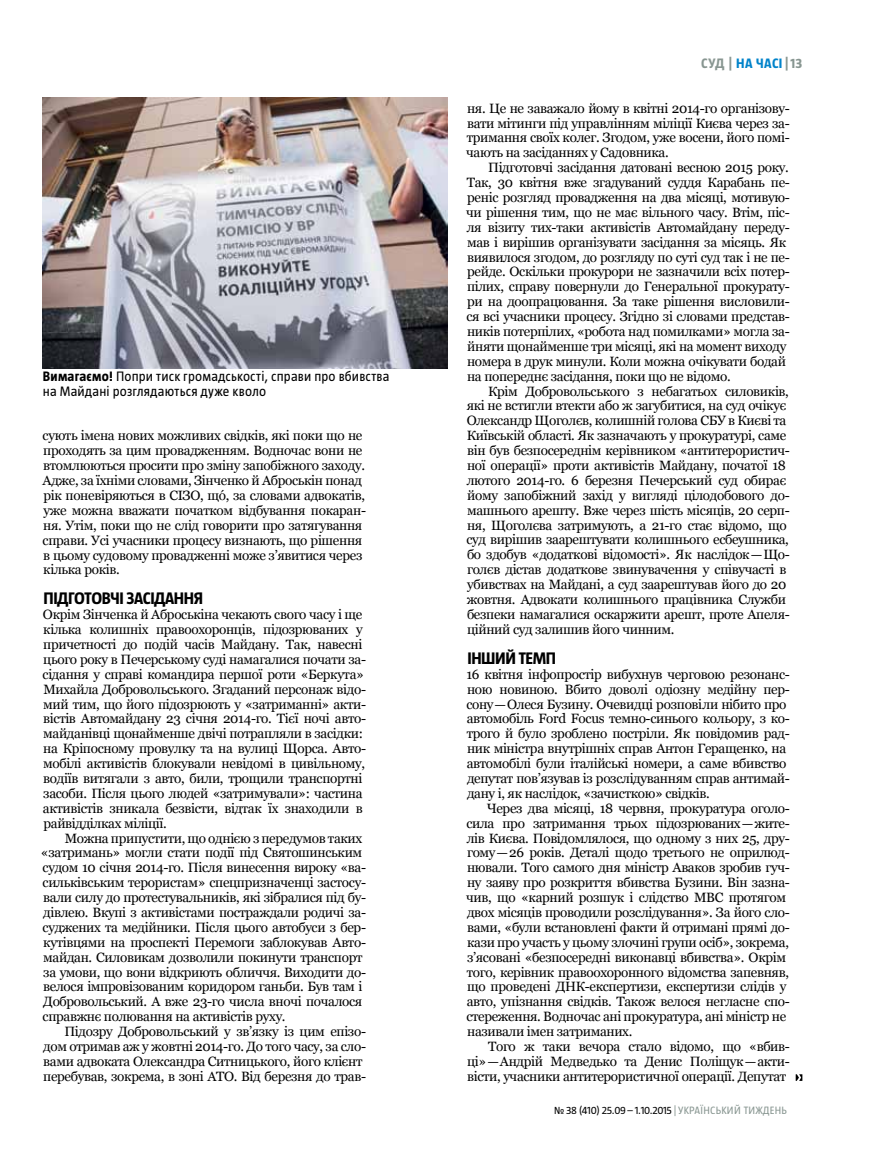
<style>
.page{position:relative;width:872px;height:1149px;background:#fff}
.page>*{position:absolute;margin:0;border:0;box-sizing:border-box;transform-origin:0 0}
.t1{font:700 16.5px "UT Magazine";color:#000}
.t2{font:13.5px/14.9px "Georgia";letter-spacing:-.025em;color:#000}
.t3{font:13.5px/14.9px "UT Magazine";letter-spacing:.02em;color:#000}
.t4{font:700 13.5px "UT Magazine";color:#889691}
.t5{font:10.5px "UT Magazine";letter-spacing:.03em;color:#000}
.s1{font-weight:700}
.s2{color:#0083ca}
.s3{color:#889691}
</style>
<div class="page">
<svg style="left:795px;top:1074px;width:7px;height:6px"></svg>
<img style="left:43px;top:98px;width:404px;height:270px">
<p class="t3" style="left:43px;top:368px;width:348px"><span class="s1">Вимагаємо!</span> Попри тиск громадськості, справи про вбивства на Майдані розглядаються дуже кволо</p>
<p class="t2" style="left:43px;top:428px;width:325px">сують імена нових можливих свідків, які поки що не проходять за цим провадженням. Водночас вони не втомлюються просити про зміну запобіжного заходу.<br>Адже, за їхніми словами, Зінченко й Аброськін понад рік поневіряються в СІЗО, щó, за словами адвокатів, уже можна вважати початком відбування покаран&shy;ня. Утім, поки що не слід говорити про затягування справи. Усі учасники процесу визнають, що рішення в цьому судовому провадженні може з’явитися через кілька років.</p>
<p class="t1" style="left:44px;top:589px;width:122px">Підготовчі засідання</p>
<p class="t2" style="left:43px;top:607px;width:325px">Окрім Зінченка й Аброськіна чекають свого часу і ще кілька колишніх правоохоронців, підозрюваних у причетності до подій часів Майдану. Так, навесні цього року в Печерському суді намагалися почати за&shy;сідання у справі командира першої роти «Беркута» Михайла Добровольського. Згаданий персонаж відо&shy;мий тим, що його підозрюють у «затриманні» акти&shy;вістів Автомайдану 23 січня 2014-го. Тієї ночі авто&shy;майданівці щонайменше двічі потрапляли в засідки: на Кріпосному провулку та на вулиці Щорса. Авто&shy;мобілі активістів блокували невідомі в цивільному, водіїв витягали з авто, били, трощили транспортні засоби. Після цього людей «затримували»: частина активістів зникала безвісти, відтак їх знаходили в райвідділках міліції.</p>
<p class="t2" style="left:41px;top:830px;width:326px;text-indent:24px">Можна припустити, що однією з передумов таких «затримань» могли стати події під Святошинським судом 10 січня 2014-го. Після винесення вироку «ва&shy;сильківським терористам» спецпризначенці застосу&shy;вали силу до протестувальників, які зібралися під бу&shy;дівлею. Вкупі з активістами постраждали родичі за&shy;суджених та медійники. Після цього автобуси з бер&shy;кутівцями на проспекті Перемоги заблокував Авто&shy;майдан. Силовикам дозволили покинути транспорт за умови, що вони відкриють обличчя. Виходити до&shy;велося імпровізованим коридором ганьби. Був там і Добровольський. А вже 23-го числа вночі почалося справжнє полювання на активістів руху.</p>
<p class="t2" style="left:43px;top:1023px;width:324px;text-indent:21px">Підозру Добровольський у зв’язку із цим епізо&shy;дом отримав аж у жовтні 2014-го. До того часу, за сло&shy;вами адвоката Олександра Ситницького, його клієнт перебував, зокрема, в зоні АТО. Від березня до трав-</p>
<p class="t4" style="left:701px;top:56px;width:102px">суд | <span class="s2">на часі</span>|13</p>
<p class="t2" style="left:466px;top:101px;width:325px;text-align:justify">ня. Це не заважало йому в квітні 2014-го організову&shy;вати мітинги під управлінням міліції Києва через за&shy;тримання своїх колег. Згодом, уже восени, його помі&shy;чають на засіданнях у Садовника.</p>
<p class="t2" style="left:466px;top:160px;width:325px;text-indent:22px">Підготовчі засідання датовані весною 2015 року.<br>Так, 30 квітня вже згадуваний суддя Карабань пе&shy;реніс розгляд провадження на два місяці, мотивую&shy;чи рішення тим, що не має вільного часу. Втім, піс&shy;ля візиту тих-таки активістів Автомайдану переду&shy;мав і вирішив організувати засідання за місяць. Як виявилося згодом, до розгляду по суті суд так і не пе&shy;рейде. Оскільки прокурори не зазначили всіх потер&shy;пілих, справу повернули до Генеральної прокурату&shy;ри на доопрацювання. За таке рішення висловили&shy;ся всі учасники процесу. Згідно зі словами представ&shy;ників потерпілих, «робота над помилками» могла за&shy;йняти щонайменше три місяці, які на момент виходу номера в друк минули. Коли можна очікувати бодай на попереднє засідання, поки що не відомо.</p>
<p class="t2" style="left:466px;top:383px;width:325px;text-indent:22px">Крім Добровольського з небагатьох силовиків, які не встигли втекти або ж загубитися, на суд очікує Олександр Щоголєв, колишній голова СБУ в Києві та Київській області. Як зазначають у прокуратурі, саме він був безпосереднім керівником «антитерористич&shy;ної операції» проти активістів Майдану, початої 18 лютого 2014-го. 6 березня Печерський суд обирає йому запобіжний захід у вигляді цілодобового до&shy;машнього арешту. Вже через шість місяців, 20 серп&shy;ня, Щоголєва затримують, а 21-го стає відомо, що суд вирішив заарештувати колишнього есбеушника, бо здобув «додаткові відомості». Як наслідок—Що&shy;голєв дістав додаткове звинувачення у співучасті в убивствах на Майдані, а суд заарештував його до 20 жовтня. Адвокати колишнього працівника Служби безпеки намагалися оскаржити арешт, проте Апеля&shy;ційний суд залишив його чинним.</p>
<p class="t1" style="left:467px;top:649px;width:88px">Інший темп</p>
<p class="t2" style="left:466px;top:666px;width:325px">16 квітня інфопростір вибухнув черговою резонанс&shy;ною новиною. Вбито доволі одіозну медійну пер&shy;сону—Олеся Бузину. Очевидці розповіли нібито про автомобіль Ford Focus темно-синього кольору, з ко&shy;трого й було зроблено постріли. Як повідомив рад&shy;ник міністра внутрішніх справ Антон Геращенко, на автомобілі були італійські номери, а саме вбивство депутат пов’язував із розслідуванням справ антимай&shy;дану і, як наслідок, «зачисткою» свідків.</p>
<p class="t2" style="left:466px;top:800px;width:325px;text-indent:20px">Через два місяці, 18 червня, прокуратура оголо&shy;сила про затримання трьох підозрюваних—жите&shy;лів Києва. Повідомлялося, що одному з них 25, дру&shy;гому—26 років. Деталі щодо третього не оприлюд&shy;нювали. Того самого дня міністр Аваков зробив гуч&shy;ну заяву про розкриття вбивства Бузини. Він зазна&shy;чив, що «карний розшук і слідство МВС протягом двох місяців проводили розслідування». За його сло&shy;вами, «були встановлені факти й отримані прямі до&shy;кази про участь у цьому злочині групи осіб», зокрема, з’ясовані «безпосередні виконавці вбивства». Окрім того, керівник правоохоронного відомства запевняв, що проведені ДНК-експертизи, експертизи слідів у авто, упізнання свідків. Також велося негласне спо&shy;стереження. Водночас ані прокуратура, ані міністр не називали імен затриманих.</p>
<p class="t2" style="left:467px;top:1038px;width:324px;text-align:justify;text-indent:21px">Того ж таки вечора стало відомо, що «вбив&shy;ці»—Андрій Медведько та Денис Поліщук—акти&shy;вісти, учасники антитерористичної операції. Депутат</p>
<p class="t5" style="left:554px;top:1104px;width:234px">№ 38 (410) 25.09 – 1.10.2015 <span class="s3">| УКРАЇНСЬКИЙ ТИЖДЕНЬ</span></p>
</div>
